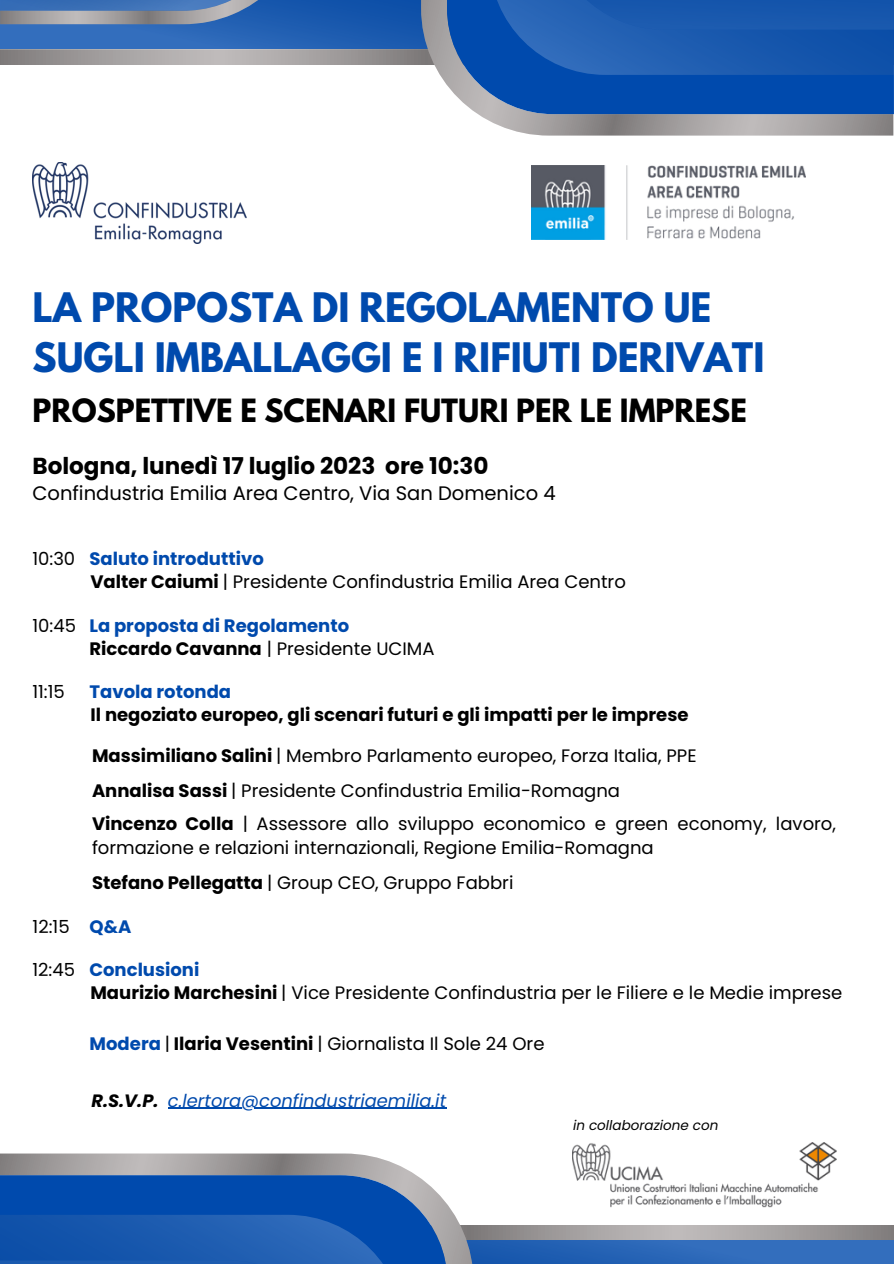
<style>
.page{position:relative;width:894px;height:1264px;background:#fff}
.page>*{position:absolute;margin:0;border:0;box-sizing:border-box;transform-origin:0 0}
.t1{font:700 36px "League Spartan";color:#004aad}
.t2{font:700 28.35px "League Spartan";color:#000}
.t3{font:700 23.1px "Poppins";color:#000}
.t4{font:19.5px "Poppins";color:#000}
.t5{font:18px/24.8px "Poppins";color:#000}
.t6{font:700 18px "Poppins";color:#004aad}
.t7{font:700 18px "Poppins";color:#000}
.t8{font:italic 17.85px "Poppins";color:#004aad}
.t9{font:italic 13.5px "Poppins";color:#000}
.s1{font-weight:700}
.s2{font-weight:700;color:#004aad}
.s3{font-weight:700;color:#000}
</style>
<div class="page">
<svg style="left:0;top:49px;width:421px;height:16px;background:#a29f9f"></svg>
<svg style="left:0;top:0;width:421px;height:49px;background:#2562b4"></svg>
<svg style="left:421px;top:0;width:472px;height:135px;background:#376aaf"></svg>
<svg style="left:0;top:0;width:310px;height:24px;background:#6280aa"></svg>
<img style="left:32px;top:162px;width:214px;height:81px">
<img style="left:531px;top:166px;width:273px;height:73px">
<img style="left:572px;top:1142px;width:264px;height:65px">
<svg style="left:473px;top:1225px;width:420px;height:15px;background:#a29e9e"></svg>
<svg style="left:473px;top:1240px;width:420px;height:23px;background:#2a66b7"></svg>
<svg style="left:0;top:1153px;width:473px;height:110px;background:#3f6fb1"></svg>
<hr style="left:168px;top:1107px;width:278px;height:1px;background:#004aad">
<p class="t1" style="left:33px;top:290px;width:680px">LA PROPOSTA DI REGOLAMENTO UE</p>
<p class="t1" style="left:33px;top:339px;width:733px">SUGLI IMBALLAGGI E I RIFIUTI DERIVATI</p>
<p class="t2" style="left:33px;top:396px;width:715px">PROSPETTIVE E SCENARI FUTURI PER LE IMPRESE</p>
<p class="t3" style="left:32px;top:449px;width:457px">Bologna, lunedì 17 luglio 2023 ore 10:30</p>
<p class="t4" style="left:32px;top:479px;width:524px">Confindustria Emilia Area Centro, Via San Domenico 4</p>
<p class="t5" style="left:32px;top:546px;width:44px">10:30</p>
<p class="t6" style="left:89px;top:546px;width:176px">Saluto introduttivo</p>
<p class="t5" style="left:32px;top:613px;width:45px">10:45</p>
<p class="t5" style="left:90px;top:569px;width:537px"><span class="s1">Valter Caiumi</span> | Presidente Confindustria Emilia Area Centro</p>
<p class="t6" style="left:89px;top:613px;width:261px">La proposta di Regolamento</p>
<p class="t5" style="left:89px;top:636px;width:346px"><span class="s1">Riccardo Cavanna</span> | Presidente UCIMA</p>
<p class="t5" style="left:32px;top:679px;width:34px">11:15</p>
<p class="t6" style="left:90px;top:679px;width:143px">Tavola rotonda</p>
<p class="t7" style="left:91px;top:702px;width:599px">Il negoziato europeo, gli scenari futuri e gli impatti per le imprese</p>
<p class="t5" style="left:92px;top:743px;width:606px"><span class="s1">Massimiliano Salini</span> | Membro Parlamento europeo, Forza Italia, PPE</p>
<p class="t5" style="left:92px;top:778px;width:529px"><span class="s1">Annalisa Sassi</span> | Presidente Confindustria Emilia-Romagna</p>
<p class="t5" style="left:92px;top:810px;width:745px"><span class="s1">Vincenzo Colla</span> | Assessore allo sviluppo economico e green economy, lavoro, formazione e relazioni internazionali, Regione Emilia-Romagna</p>
<p class="t5" style="left:92px;top:870px;width:423px"><span class="s1">Stefano Pellegatta</span> | Group CEO, Gruppo Fabbri</p>
<p class="t5" style="left:33px;top:914px;width:39px">12:15</p>
<p class="t6" style="left:90px;top:913px;width:43px">Q&amp;A</p>
<p class="t5" style="left:32px;top:957px;width:44px">12:45</p>
<p class="t6" style="left:89px;top:957px;width:111px">Conclusioni</p>
<p class="t5" style="left:90px;top:980px;width:753px"><span class="s1">Maurizio Marchesini</span> | Vice Presidente Confindustria per le Filiere e le Medie imprese</p>
<p class="t5" style="left:90px;top:1030px;width:456px"><span class="s2">Modera</span> | <span class="s1">Ilaria Vesentini</span> | Giornalista Il Sole 24 Ore</p>
<p class="t8" style="left:91px;top:1087px;width:356px"><span class="s3">R.S.V.P.</span> c.lertora@confindustriaemilia.it</p>
<p class="t9" style="left:573px;top:1116px;width:147px">in collaborazione con</p>
</div>
